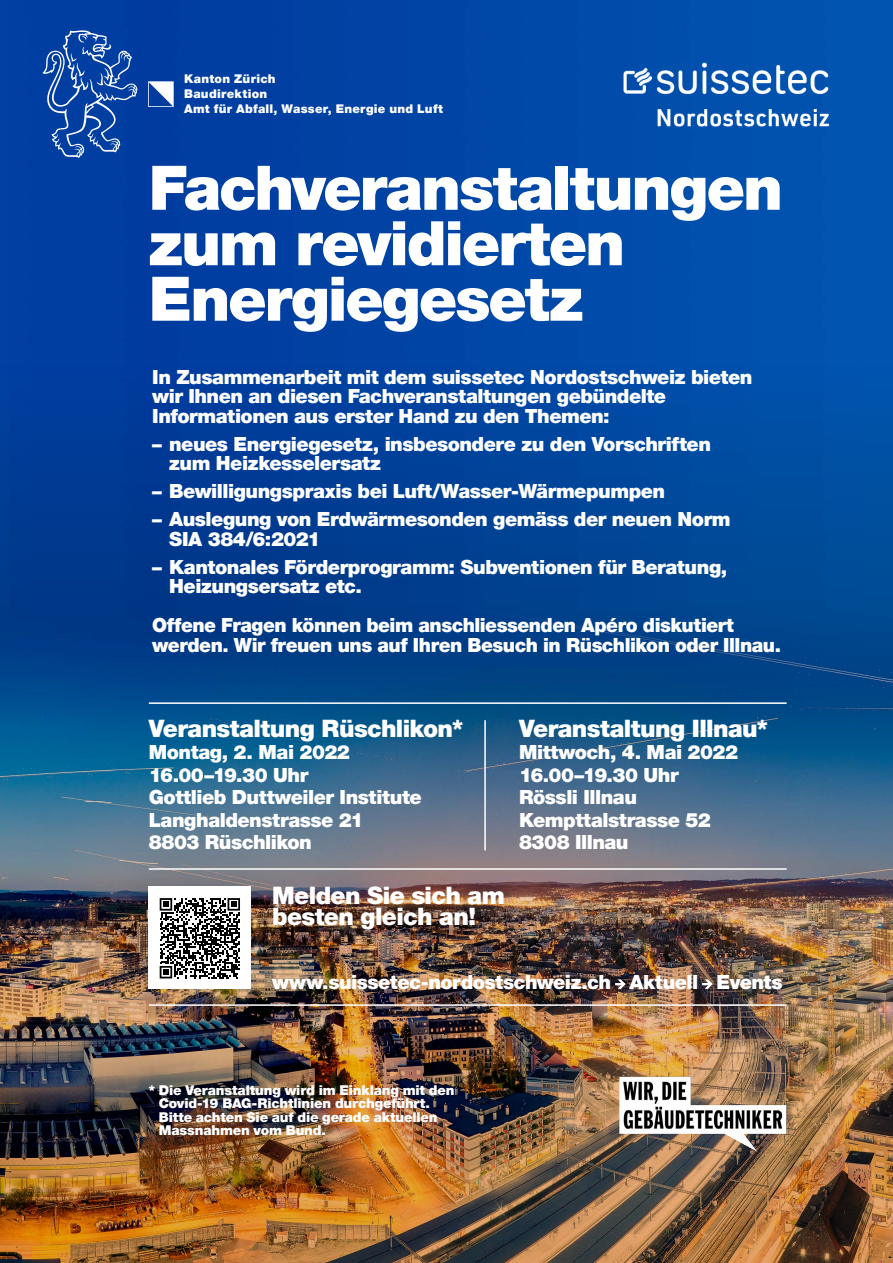
<style>
.page{position:relative;width:893px;height:1263px;background:#fff}
.page>*{position:absolute;margin:0;border:0;box-sizing:border-box;transform-origin:0 0}
.t1{font:900 61.5px/55.5px "Helvetica Neue LT Com";letter-spacing:-.03em;color:#fff}
.t2{font:900 24px/21px "Helvetica Neue LT Com";letter-spacing:-.025em;color:#fff}
.t3{font:900 19.5px/22.5px "Helvetica Neue LT Com";letter-spacing:-.025em;color:#fff}
.t4{font:900 13.5px/13.5px "Helvetica Neue LT Com";letter-spacing:-.015em;color:#fff}
.t5{font:900 12px/15px "Helvetica Neue LT Com";letter-spacing:.02em;color:#fff}
</style>
<div class="page">
<img style="left:0;top:0;width:893px;height:366px">
<img style="left:0;top:366px;width:893px;height:897px">
<svg style="left:43px;top:29px;width:95px;height:129px;background:#2459ae"></svg>
<svg style="left:148px;top:81px;width:26px;height:26px"></svg>
<img style="left:623px;top:62px;width:206px;height:64px">
<svg style="left:614px;top:979px;width:13px;height:11px"></svg>
<svg style="left:701px;top:979px;width:13px;height:11px"></svg>
<div style="left:149px;top:887px;width:102px;height:102px;background:#fff"></div>
<svg style="left:160px;top:898px;width:80px;height:80px"></svg>
<hr style="left:149px;top:868px;width:638px;height:2px;background:#fff">
<hr style="left:484px;top:720px;width:2px;height:130px;background:#fff">
<hr style="left:149px;top:702px;width:638px;height:2px;background:#fff">
<hr style="left:149px;top:1004px;width:638px;height:2px;background:#fff">
<img style="left:620px;top:1076px;width:167px;height:75px">
<p class="t5" style="left:184px;top:72px;width:260px">Kanton Zürich<br>Baudirektion<br>Amt für Abfall, Wasser, Energie und Luft</p>
<h1 class="t1" style="left:149px;top:160px;width:636px">Fachveranstaltungen zum revidierten<br>Energiegesetz</h1>
<p class="t3" style="left:152px;top:367px;width:602px;line-height:19.5px">In Zusammenarbeit mit dem suissetec Nordostschweiz bieten wir Ihnen an diesen Fachveranstaltungen gebündelte<br>Informationen aus erster Hand zu den Themen:</p>
<p class="t3" style="left:169px;top:434px;width:543px;line-height:19.5px;text-indent:-17px">– neues Energiegesetz, insbesondere zu den Vorschriften zum Heizkesselersatz</p>
<p class="t3" style="left:152px;top:480px;width:514px">– Bewilligungspraxis bei Luft/Wasser-Wärmepumpen</p>
<p class="t3" style="left:169px;top:510px;width:563px;line-height:19.5px;text-indent:-17px">– Auslegung von Erdwärmesonden gemäss der neuen Norm<br>SIA 384/6:2021</p>
<p class="t3" style="left:169px;top:557px;width:560px;line-height:19.5px;text-indent:-17px">– Kantonales Förderprogramm: Subventionen für Beratung,<br>Heizungsersatz etc.</p>
<p class="t3" style="left:152px;top:616px;width:630px;line-height:19.5px">Offene Fragen können beim anschliessenden Apéro diskutiert werden. Wir freuen uns auf Ihren Besuch in Rüschlikon oder Illnau.</p>
<p class="t2" style="left:149px;top:717px;width:316px">Veranstaltung Rüschlikon*</p>
<p class="t3" style="left:149px;top:741px;width:275px">Montag, 2. Mai 2022<br>16.00–19.30 Uhr<br>Gottlieb Duttweiler Institute<br>Langhaldenstrasse 21<br>8803 Rüschlikon</p>
<p class="t2" style="left:272px;top:885px;width:234px">Melden Sie sich am besten gleich an!</p>
<p class="t2" style="left:519px;top:717px;width:250px">Veranstaltung Illnau*</p>
<p class="t3" style="left:519px;top:741px;width:220px">Mittwoch, 4. Mai 2022<br>16.00–19.30 Uhr<br>Rössli Illnau<br>Kempttalstrasse 52<br>8308 Illnau</p>
<p class="t3" style="left:272px;top:970px;width:512px">www.suissetec-nordostschweiz.ch Aktuell Events</p>
<p class="t4" style="left:159px;top:1083px;width:297px;text-indent:-10px">* Die Veranstaltung wird im Einklang mit den Covid-19 BAG-Richtlinien durchgeführt.<br>Bitte achten Sie auf die gerade aktuellen Massnahmen vom Bund.</p>
</div>
